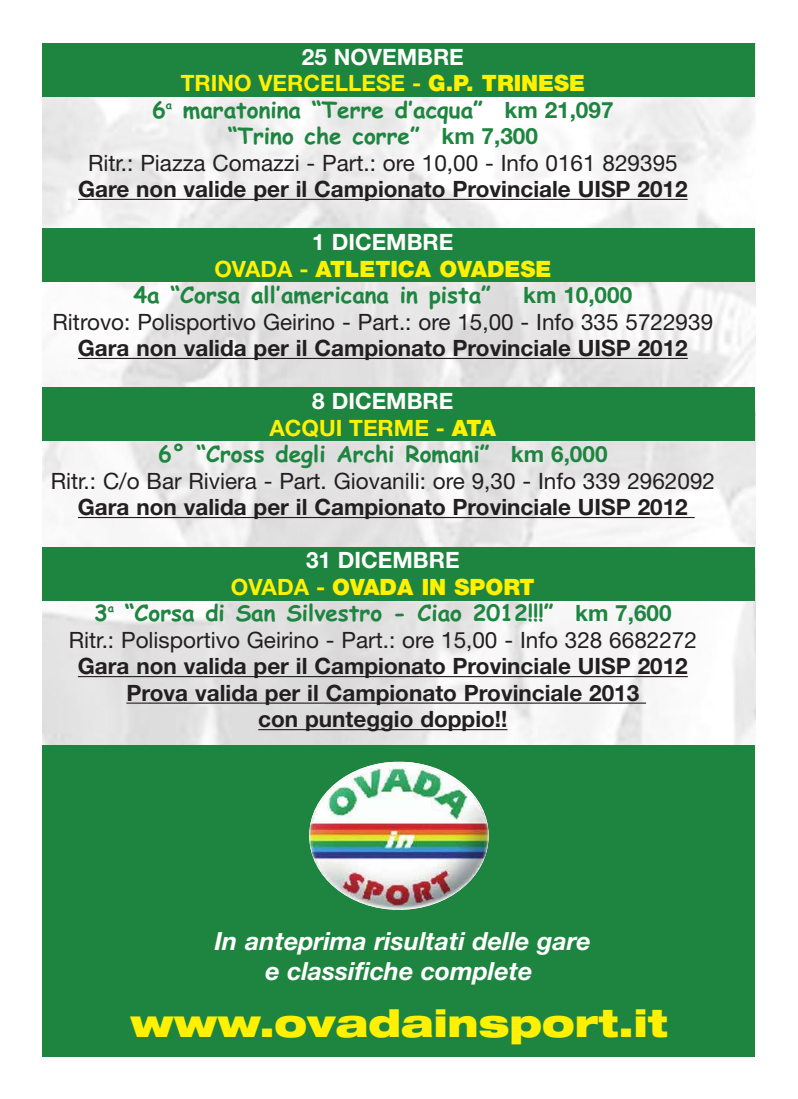
<style>
.page{position:relative;width:798px;height:1099px;background:#fff}
.page>*{position:absolute;margin:0;border:0;box-sizing:border-box;transform-origin:0 0}
.t1{font:900 expanded 37.5px "Helvetica Neue";color:#fff101}
.t2{font:italic 700 25px/30px "Helvetica Neue";color:#fff;text-align:center}
.t3{font:700 22.5px/26.5px "Helvetica Neue";color:#231f20;text-align:center}
.t4{font:22.5px "Helvetica Neue";color:#231f20}
.t5{font:700 22.5px/26.5px "Comic Sans MS";color:#1e8540;text-align:center}
.t6{font:700 22.5px/26.5px "Helvetica Neue";color:#fff101;text-align:center}
.t7{font:900 22.5px/26.5px "Helvetica Neue";color:#fff101;text-align:center}
.t8{font:700 22.5px "Helvetica Neue";color:#1e8540}
.s1{color:#fff}
.s2{font-weight:900}
.s3{font-family:"Helvetica Neue"}
.s4{font-weight:700;color:#fff}
.s5{font-weight:700}
</style>
<div class="page">
<img style="left:43px;top:97px;width:712px;height:648px">
<div style="left:43px;top:43px;width:712px;height:54px;background:#1e8540"></div>
<div style="left:43px;top:228px;width:712px;height:54px;background:#1e8540"></div>
<div style="left:43px;top:388px;width:712px;height:53px;background:#1e8540"></div>
<div style="left:43px;top:547px;width:712px;height:53px;background:#1e8540"></div>
<hr style="left:78px;top:199px;width:39px;height:1px;background:#231f20">
<hr style="left:116px;top:199px;width:360px;height:1px;background:#231f20">
<hr style="left:475px;top:199px;width:212px;height:1px;background:#231f20">
<hr style="left:78px;top:358px;width:398px;height:1px;background:#231f20">
<hr style="left:476px;top:358px;width:211px;height:1px;background:#231f20">
<hr style="left:78px;top:517px;width:398px;height:1px;background:#231f20">
<hr style="left:476px;top:517px;width:218px;height:1px;background:#231f20">
<hr style="left:78px;top:676px;width:398px;height:1px;background:#231f20">
<hr style="left:476px;top:676px;width:211px;height:1px;background:#231f20">
<svg style="left:126px;top:702px;width:24px;height:1px"></svg>
<hr style="left:150px;top:702px;width:337px;height:1px;background:#231f20">
<hr style="left:487px;top:702px;width:159px;height:1px;background:#231f20">
<hr style="left:258px;top:729px;width:249px;height:1px;background:#231f20">
<div style="left:43px;top:745px;width:712px;height:312px;background:#1e8540"></div>
<img style="left:309px;top:762px;width:179px;height:147px;border-radius:50%">
<p class="t6" style="left:181px;top:46px;width:405px"><span class="s1">25 NOVEMBRE<br></span>TRINO VERCELLESE - <span class="s2">G.P. TRINESE</span></p>
<p class="t5" style="left:152px;top:99px;width:462px">6<sup>a</sup> maratonina “Terre d’acqua” <span class="s3">km 21,097 </span>“Trino che corre” <span class="s3">km 7,300</span></p>
<p class="t4" style="left:88px;top:154px;width:591px">Ritr.: Piazza Comazzi - Part.: ore 10,00 - Info 0161 829395</p>
<p class="t3" style="left:78px;top:178px;width:610px">Gare non valide per il Campionato Provinciale UISP 2012</p>
<p class="t7" style="left:214px;top:231px;width:338px"><span class="s4">1 DICEMBRE<br></span><span class="s5">OVADA -</span> ATLETICA OVADESE</p>
<p class="t5" style="left:133px;top:284px;width:359px">4a “Corsa all’americana in pista”</p>
<p class="t8" style="left:523px;top:287px;width:110px">km 10,000</p>
<p class="t4" style="left:52px;top:313px;width:662px">Ritrovo: Polisportivo Geirino - Part.: ore 15,00 - Info 335 5722939</p>
<p class="t3" style="left:78px;top:337px;width:611px">Gara non valida per il Campionato Provinciale UISP 2012</p>
<p class="t6" style="left:269px;top:390px;width:228px"><span class="s1">8 DICEMBRE<br></span>ACQUI TERME - <span class="s2">ATA</span></p>
<p class="t5" style="left:158px;top:443px;width:450px">6° “Cross degli Archi Romani” <span class="s3">km 6,000</span></p>
<p class="t4" style="left:51px;top:472px;width:665px">Ritr.: C/o Bar Riviera - Part. Giovanili: ore 9,30 - Info 339 2962092</p>
<p class="t3" style="left:78px;top:496px;width:611px">Gara non valida per il Campionato Provinciale UISP 2012</p>
<p class="t7" style="left:231px;top:549px;width:305px"><span class="s4">31 DICEMBRE<br></span><span class="s5">OVADA -</span> OVADA IN SPORT</p>
<p class="t5" style="left:94px;top:602px;width:579px">3<sup>a</sup> “Corsa di San Silvestro - Ciao 2012!!!” <span class="s3">km 7,600</span></p>
<p class="t4" style="left:69px;top:631px;width:629px">Ritr.: Polisportivo Geirino - Part.: ore 15,00 - Info 328 6682272</p>
<p class="t3" style="left:78px;top:655px;width:611px">Gara non valida per il Campionato Provinciale UISP 2012<br>Prova valida per il Campionato Provinciale 2013<br>con punteggio doppio!!</p>
<p class="t2" style="left:215px;top:929px;width:377px">In anteprima risultati delle gare e classifiche complete</p>
<h1 class="t1" style="left:130px;top:1005px;width:539px">www.ovadainsport.it</h1>
</div>
